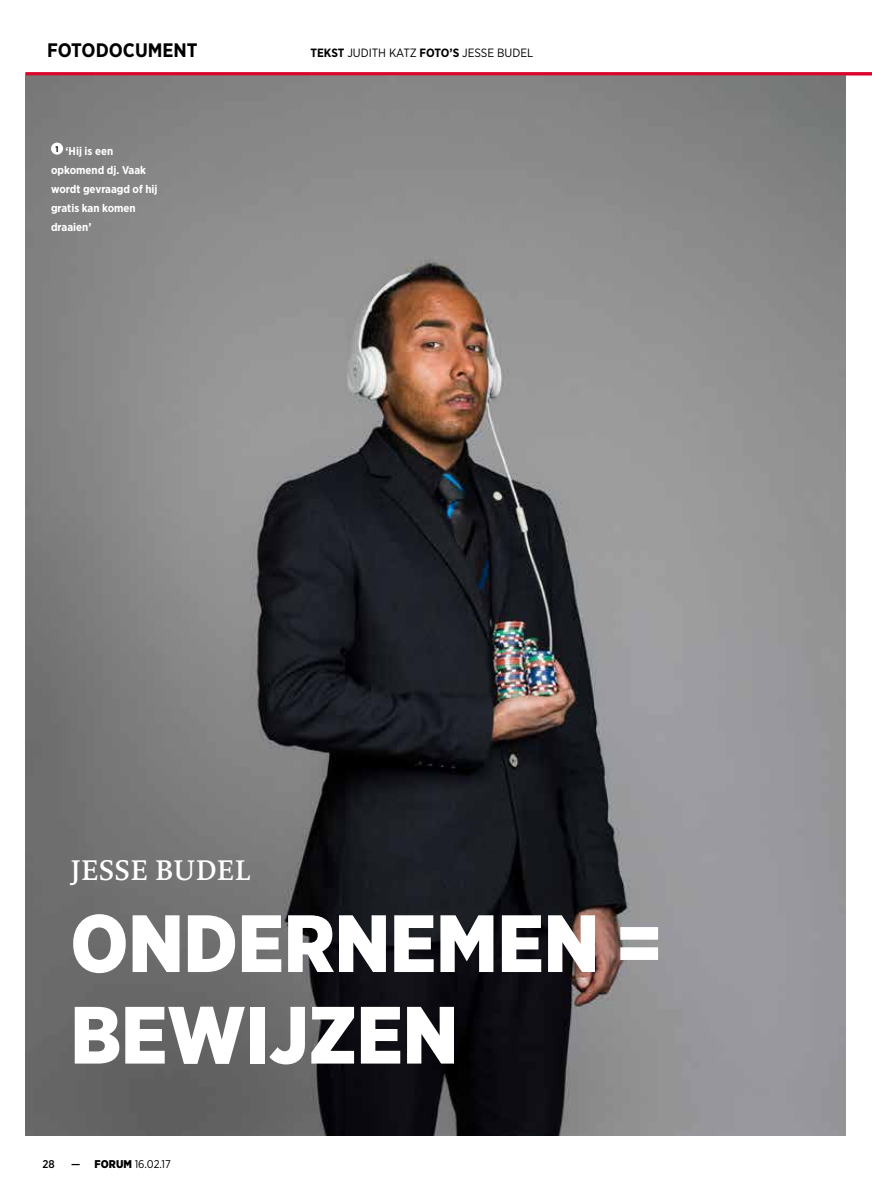
<style>
.page{position:relative;width:872px;height:1191px;background:#fff}
.page>*{position:absolute;margin:0;border:0;box-sizing:border-box;transform-origin:0 0}
.t1{font:900 81px/91.5px "Gotham Narrow";color:#fff}
.t2{font:500 31.5px "Milo Serif Pro";letter-spacing:.01em;color:#fff}
.t3{font:700 19.5px "Gotham Narrow";color:#000}
.t4{font:12px "Gotham Narrow";color:#000}
.t5{font:700 11.25px/19.2px "Gotham Narrow";color:#fff}
.t6{font:11.25px "Gotham Narrow";color:#000}
.t7{font:500 11.25px "Gotham Narrow";color:#000}
.s1{font-weight:700}
.s2{font-weight:500}
.s3{font-weight:900}
</style>
<div class="page">
<img style="left:25px;top:75px;width:821px;height:1060px">
<hr style="left:26px;top:72px;width:846px;height:3px;background:#db052c">
<div style="left:51px;top:143px;width:12px;height:12px;background:#fff;border-radius:50%"></div>
<h3 class="t3" style="left:47px;top:38px;width:152px">FOTODOCUMENT</h3>
<p class="t5" style="left:51px;top:141px;width:108px;text-indent:4px"><sup>1</sup> ‘Hij is een opkomend dj. Vaak wordt gevraagd of hij gratis kan komen draaien’</p>
<p class="t4" style="left:310px;top:46px;width:224px"><span class="s1">TEKST</span> JUDITH KATZ <span class="s1">FOTO’S</span> JESSE BUDEL</p>
<h2 class="t2" style="left:71px;top:852px;width:181px">JESSE BUDEL</h2>
<h1 class="t1" style="left:71px;top:896px;width:593px">ONDERNEMEN =<br>BEWIJZEN</h1>
<p class="t7" style="left:43px;top:1156px;width:14px">28</p>
<p class="t6" style="left:71px;top:1156px;width:101px"><span class="s2">—</span> <span class="s3">FORUM</span> 16.02.17</p>
</div>
